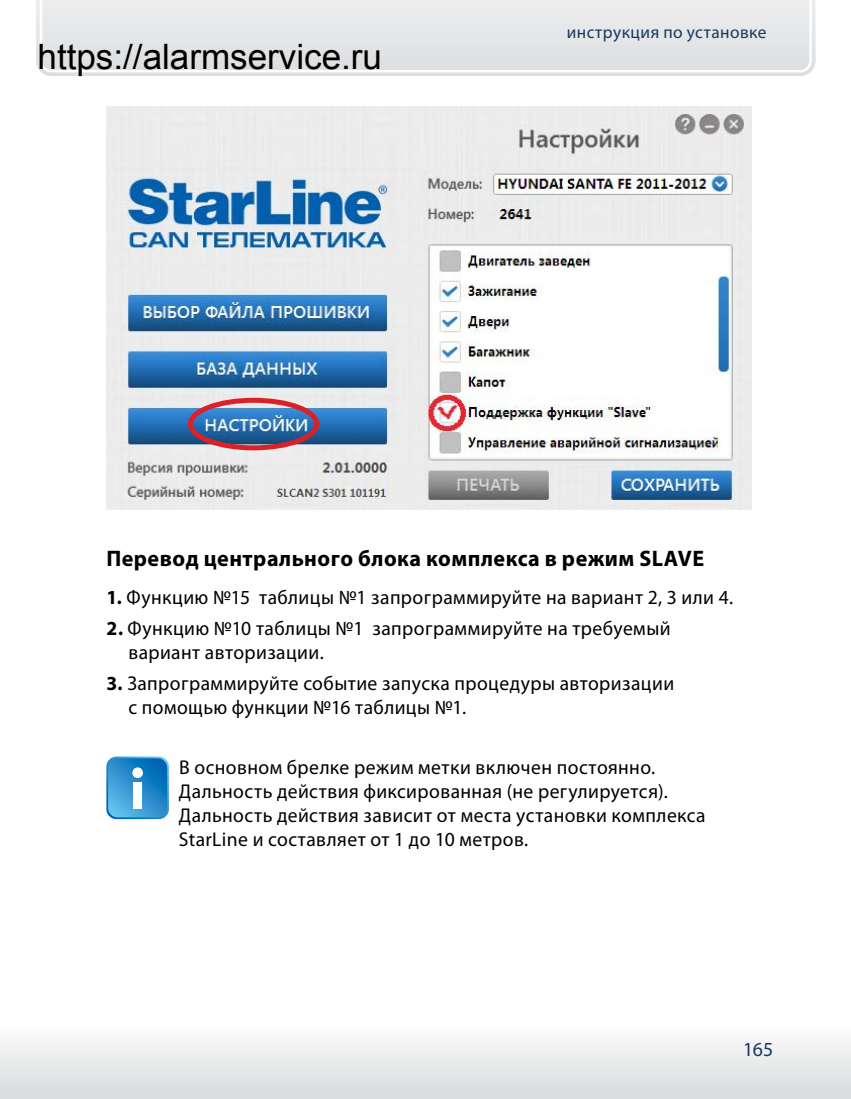
<style>
.page{position:relative;width:851px;height:1099px;background:#fff}
.page>*{position:absolute;margin:0;border:0;box-sizing:border-box;transform-origin:0 0}
.t1{font:700 22.5px "Myriad Pro";letter-spacing:.025em;color:#000}
.t2{font:20px/24px "Myriad Pro";letter-spacing:.02em;color:#000}
.t3{font:20px "Myriad Pro";color:#17395e}
.t4{font:17.5px "Myriad Pro";letter-spacing:.025em;color:#17395e}
.s1{font-weight:700}
</style>
<div class="page">
<svg style="left:36px;top:0;width:779px;height:76px;background:#dedfe0"></svg>
<svg style="left:38px;top:0;width:774px;height:74px;background:#dbdcdd"></svg>
<svg style="left:0;top:1041px;width:850px;height:57px"></svg>
<img style="left:106px;top:106px;width:645px;height:404px">
<div style="left:188px;top:398px;width:131px;height:52px;border:5px solid #da2128;border-radius:50%"></div>
<svg style="left:106px;top:756px;width:63px;height:63px;background:#3593cf"></svg>
<div style="left:132px;top:767px;width:11px;height:11px;background:#fff;border-radius:50%"></div>
<div style="left:133px;top:782px;width:9px;height:26px;background:#fff"></div>
<p class="t4" style="left:566px;top:22px;width:201px">инструкция по установке</p>
<p class="t1" style="left:106px;top:543px;width:599px">Перевод центрального блока комплекса в режим SLAVE</p>
<p class="t2" style="left:106px;top:585px;width:628px"><span class="s1">1.</span> Функцию №15 таблицы №1 запрограммируйте на вариант 2, 3 или 4.</p>
<p class="t2" style="left:128px;top:616px;width:543px;text-indent:-22px"><span class="s1">2.</span> Функцию №10 таблицы №1 запрограммируйте на требуемый вариант авторизации.</p>
<p class="t2" style="left:128px;top:671px;width:547px;text-indent:-22px"><span class="s1">3.</span> Запрограммируйте событие запуска процедуры авторизации с помощью функции №16 таблицы №1.</p>
<p class="t2" style="left:179px;top:754px;width:528px">В основном брелке режим метки включен постоянно.<br>Дальность действия фиксированная (не регулируется).<br>Дальность действия зависит от места установки комплекса StarLine и составляет от 1 до 10 метров.</p>
<p class="t3" style="left:743px;top:1037px;width:32px">165</p>
</div>
